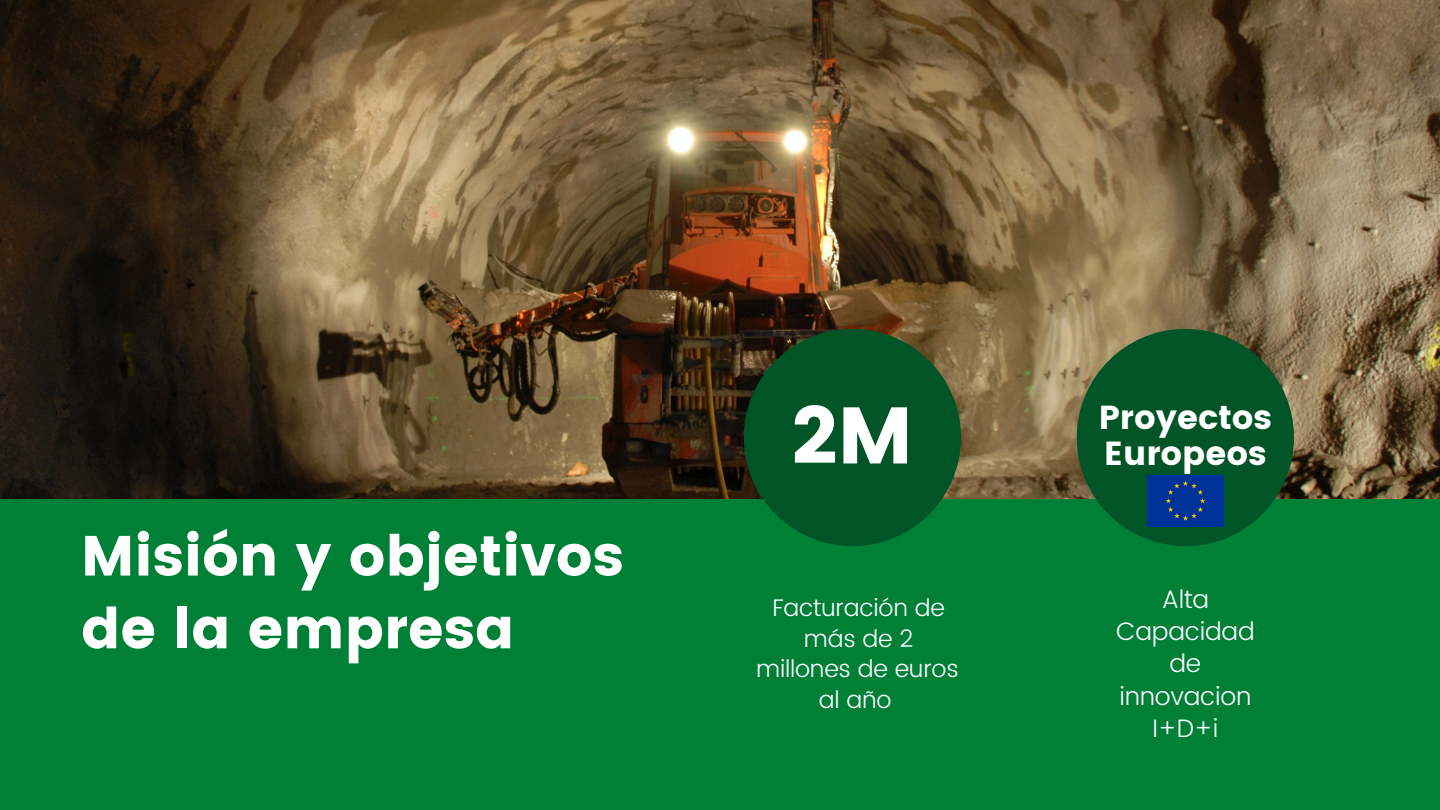
<style>
.page{position:relative;width:1440px;height:810px;background:#008037}
.page>*{position:absolute;margin:0;border:0;box-sizing:border-box;transform-origin:0 0}
.t1{font:80px "Poppins";color:#fff}
.t2{font:56.5px/72.8px "Poppins";color:#fff}
.t3{font:33.2px/36px "Poppins";color:#fff}
.t4{font:300 25.2px/32.2px "Poppins";letter-spacing:-.01em;color:#fff;text-align:center}
.t5{font:300 24px/30.8px "Poppins";letter-spacing:-.01em;color:#fff;text-align:center}
</style>
<div class="page">
<img style="left:0;top:0;width:1440px;height:498px">
<div style="left:744px;top:329px;width:217px;height:217px;background:#015425;border-radius:50%"></div>
<div style="left:1077px;top:329px;width:217px;height:217px;background:#015425;border-radius:50%"></div>
<div style="left:1147px;top:475px;width:76px;height:51px;background:#039"></div>
<h2 class="t2" style="left:81px;top:520px;width:544px">Misión y objetivos de la empresa</h2>
<h1 class="t1" style="left:792px;top:389px;width:123px">2M</h1>
<h3 class="t3" style="left:1099px;top:399px;width:175px">Proyectos<br>Europeos</h3>
<p class="t5" style="left:756px;top:592px;width:204px">Facturación de más de 2 millones de euros al año</p>
<p class="t4" style="left:1116px;top:583px;width:140px">Alta<br>Capacidad de innovacion<br>I+D+i</p>
</div>
